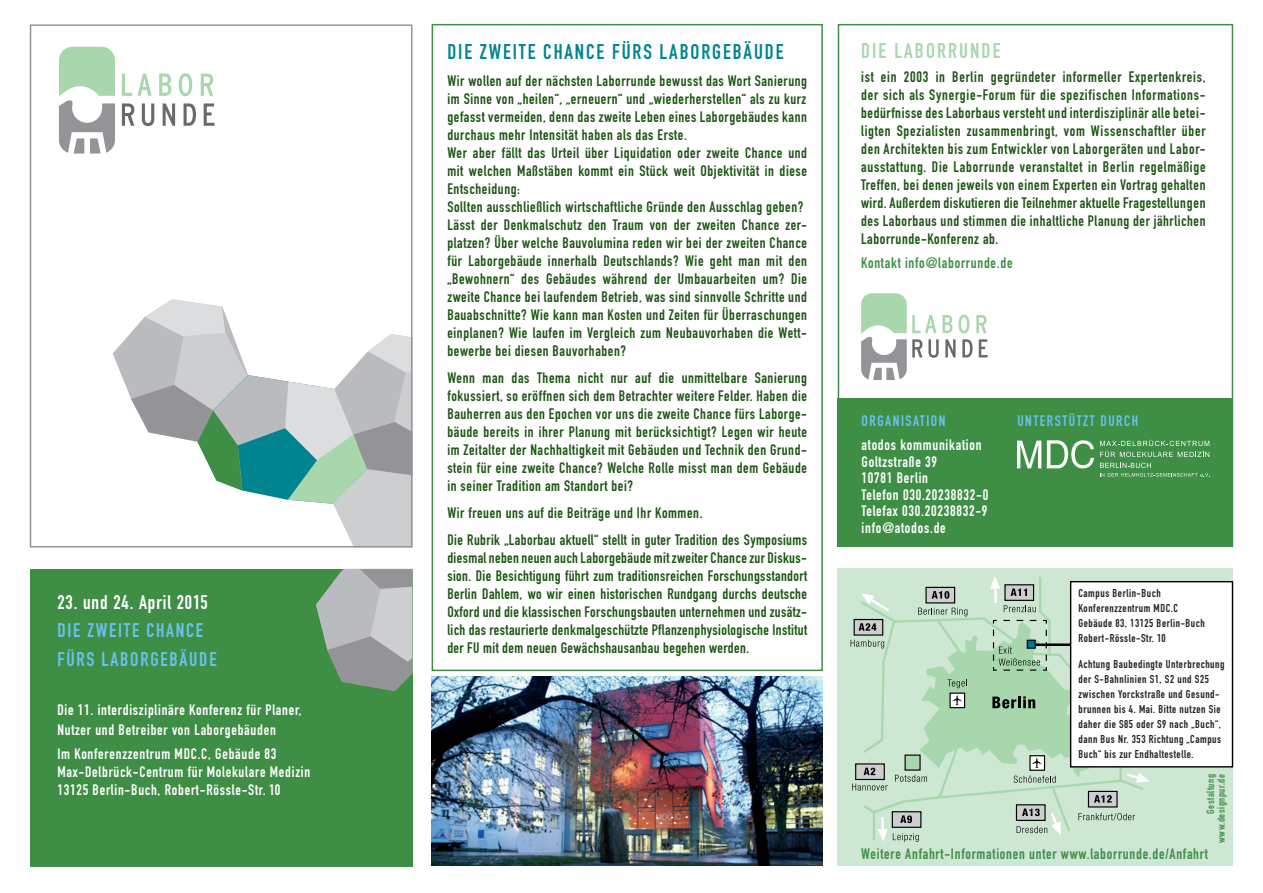
<style>
.page{position:relative;width:1263px;height:893px;background:#fff}
.page>*{position:absolute;margin:0;border:0;box-sizing:border-box;transform-origin:0 0}
.t1{font:21px "DIN Engschrift";letter-spacing:.09em;color:#008490}
.t2{font:21px "DIN Engschrift";letter-spacing:.1em;color:#a8d7ae}
.t3{font:19.5px/28.5px "DIN Engschrift";letter-spacing:.09em;color:#69c3ee}
.t4{font:19.5px "DIN Engschrift";letter-spacing:.05em;color:#fff}
.t5{font:15px/18px "DIN Engschrift";letter-spacing:.04em;color:#1c5513;text-align:justify}
.t6{font:15px/16.5px "DIN Engschrift";letter-spacing:.05em;color:#fff}
.t7{font:15px "DIN Engschrift";letter-spacing:.05em;color:#3f8e46}
.t8{font:15px "DIN Engschrift";letter-spacing:.1em;color:#69c3ee}
.t9{font:11.25px/15px "DIN Engschrift";letter-spacing:.05em;color:#231f20}
.t10{font:10.5px/10.5px "DIN Engschrift";letter-spacing:.05em;color:#3f8e46;text-align:right}
</style>
<div class="page">
<div style="left:838px;top:398px;width:395px;height:149px;background:#3f8e46"></div>
<div style="left:838px;top:24px;width:395px;height:523px;border:2px solid #3f8e46"></div>
<svg style="left:861px;top:293px;width:127px;height:87px"></svg>
<svg style="left:1100px;top:463px;width:110px;height:14px"></svg>
<svg style="left:1100px;top:440px;width:109px;height:17px"></svg>
<img style="left:1017px;top:440px;width:77px;height:29px">
<div style="left:838px;top:568px;width:395px;height:298px;background:#cee7d3"></div>
<svg style="left:850px;top:576px;width:300px;height:266px"></svg>
<div style="left:1070px;top:581px;width:163px;height:186px;background:#fff;border:1px solid #000"></div>
<div style="left:432px;top:24px;width:391px;height:647px;background:#fff;border:2px solid #3f8e46"></div>
<img style="left:432px;top:677px;width:391px;height:189px">
<svg style="left:113px;top:299px;width:296px;height:245px"></svg>
<div style="left:30px;top:569px;width:382px;height:297px;background:#3f8e46"></div>
<svg style="left:316px;top:569px;width:96px;height:122px"></svg>
<svg style="left:122px;top:103px;width:12px;height:23px"></svg>
<svg style="left:142px;top:103px;width:12px;height:23px"></svg>
<svg style="left:163px;top:103px;width:12px;height:23px"></svg>
<svg style="left:184px;top:103px;width:12px;height:23px"></svg>
<svg style="left:204px;top:103px;width:11px;height:23px"></svg>
<svg style="left:122px;top:74px;width:30px;height:22px"></svg>
<svg style="left:159px;top:74px;width:12px;height:22px"></svg>
<svg style="left:179px;top:73px;width:13px;height:23px"></svg>
<svg style="left:201px;top:74px;width:12px;height:22px"></svg>
<svg style="left:59px;top:47px;width:56px;height:107px"></svg>
<div style="left:30px;top:24px;width:382px;height:523px;border:2px solid #949498"></div>
<h2 class="t4" style="left:57px;top:591px;width:152px">23. und 24. April 2015</h2>
<h2 class="t3" style="left:57px;top:616px;width:161px">DIE ZWEITE CHANCE<br>FÜRS LABORGEBÄUDE</h2>
<p class="t6" style="left:57px;top:700px;width:246px;line-height:19.5px">Die 11. interdisziplinäre Konferenz für Planer,<br>Nutzer und Betreiber von Laborgebäuden</p>
<p class="t6" style="left:57px;top:745px;width:254px;line-height:18px">Im Konferenzzentrum MDC.C, Gebäude 83<br>Max-Delbrück-Centrum für Molekulare Medizin<br>13125 Berlin-Buch, Robert-Rössle-Str. 10</p>
<h1 class="t1" style="left:447px;top:39px;width:338px">DIE ZWEITE CHANCE FÜRS LABORGEBÄUDE</h1>
<p class="t5" style="left:447px;top:72px;width:361px;text-align:left">Wir wollen auf der nächsten Laborrunde bewusst das Wort Sanierung im Sinne von „heilen“, „erneuern“ und „wiederherstellen“ als zu kurz gefasst vermeiden, denn das zweite Leben eines Laborgebäudes kann durchaus mehr Intensität haben als das Erste.<br>Wer aber fällt das Urteil über Liquidation oder zweite Chance und mit welchen Maßstäben kommt ein Stück weit Objektivität in diese Entscheidung:<br>Sollten ausschließlich wirtschaftliche Gründe den Ausschlag geben?<br>Lässt der Denkmalschutz den Traum von der zweiten Chance zer&shy;platzen? Über welche Bauvolumina reden wir bei der zweiten Chance für Laborgebäude innerhalb Deutschlands? Wie geht man mit den „Bewohnern“ des Gebäudes während der Umbauarbeiten um? Die zweite Chance bei laufendem Betrieb, was sind sinnvolle Schritte und Bauabschnitte? Wie kann man Kosten und Zeiten für Überraschungen einplanen? Wie laufen im Vergleich zum Neubauvorhaben die Wett&shy;bewerbe bei diesen Bauvorhaben?</p>
<p class="t5" style="left:447px;top:369px;width:361px">Wenn man das Thema nicht nur auf die unmittelbare Sanierung fokussiert, so eröffnen sich dem Betrachter weitere Felder. Haben die Bauherren aus den Epochen vor uns die zweite Chance fürs Laborge&shy;bäude bereits in ihrer Planung mit berücksichtigt? Legen wir heute im Zeitalter der Nachhaltigkeit mit Gebäuden und Technik den Grund&shy;stein für eine zweite Chance? Welche Rolle misst man dem Gebäude in seiner Tradition am Standort bei?</p>
<p class="t5" style="left:447px;top:499px;width:361px;line-height:27px">Wir freuen uns auf die Beiträge und Ihr Kommen.<br>Die Rubrik „Laborbau aktuell“ stellt in guter Tradition des Symposiums</p>
<p class="t5" style="left:447px;top:549px;width:361px">diesmal neben neuen auch Laborgebäude mit zweiter Chance zur Diskus&shy;sion. Die Besichtigung führt zum traditionsreichen Forschungsstandort Berlin Dahlem, wo wir einen historischen Rundgang durchs deutsche Oxford und die klassischen Forschungsbauten unternehmen und zusätz&shy;lich das restaurierte denkmalgeschützte Pflanzenphysiologische Institut der FU mit dem neuen Gewächshausanbau begehen werden.</p>
<h1 class="t2" style="left:861px;top:38px;width:141px">DIE LABORRUNDE</h1>
<p class="t5" style="left:861px;top:68px;width:346px">ist ein 2003 in Berlin gegründeter informeller Expertenkreis, der sich als Synergie-Forum für die spezifischen Informations&shy;bedürfnisse des Laborbaus versteht und interdisziplinär alle betei&shy;ligten Spezialisten zusammenbringt, vom Wissenschaftler über den Architekten bis zum Entwickler von Laborgeräten und Labor&shy;ausstattung. Die Laborrunde veranstaltet in Berlin regelmäßige Treffen, bei denen jeweils von einem Experten ein Vortrag gehalten wird. Außerdem diskutieren die Teilnehmer aktuelle Fragestellungen des Laborbaus und stimmen die inhaltliche Planung der jährlichen Laborrunde-Konferenz ab.</p>
<p class="t7" style="left:861px;top:254px;width:153px">Kontakt info@laborrunde.de</p>
<p class="t8" style="left:861px;top:412px;width:85px">ORGANISATION</p>
<p class="t6" style="left:861px;top:437px;width:128px">atodos kommunikation<br>Goltzstraße 39<br>10781 Berlin<br>Telefon 030.20238832-0<br>Telefax 030.20238832-9 info@atodos.de</p>
<p class="t8" style="left:1017px;top:412px;width:122px">UNTERSTÜTZT DURCH</p>
<p class="t9" style="left:1078px;top:586px;width:128px">Campus Berlin-Buch<br>Konferenzzentrum MDC.C<br>Gebäude 83, 13125 Berlin-Buch<br>Robert-Rössle-Str. 10</p>
<p class="t9" style="left:1078px;top:657px;width:148px">Achtung Baubedingte Unterbrechung der S-Bahnlinien S1, S2 und S25 zwischen Yorckstraße und Gesund&shy;brunnen bis 4. Mai. Bitte nutzen Sie daher die S85 oder S9 nach „Buch“, dann Bus Nr. 353 Richtung „Campus Buch“ bis zur Endhaltestelle.</p>
<p class="t10" style="left:1205px;top:843px;width:70px;rotate:-90deg">Gestaltung www.designpur.de</p>
<p class="t7" style="left:861px;top:845px;width:348px">Weitere Anfahrt-Informationen unter www.laborrunde.de/Anfahrt</p>
</div>
